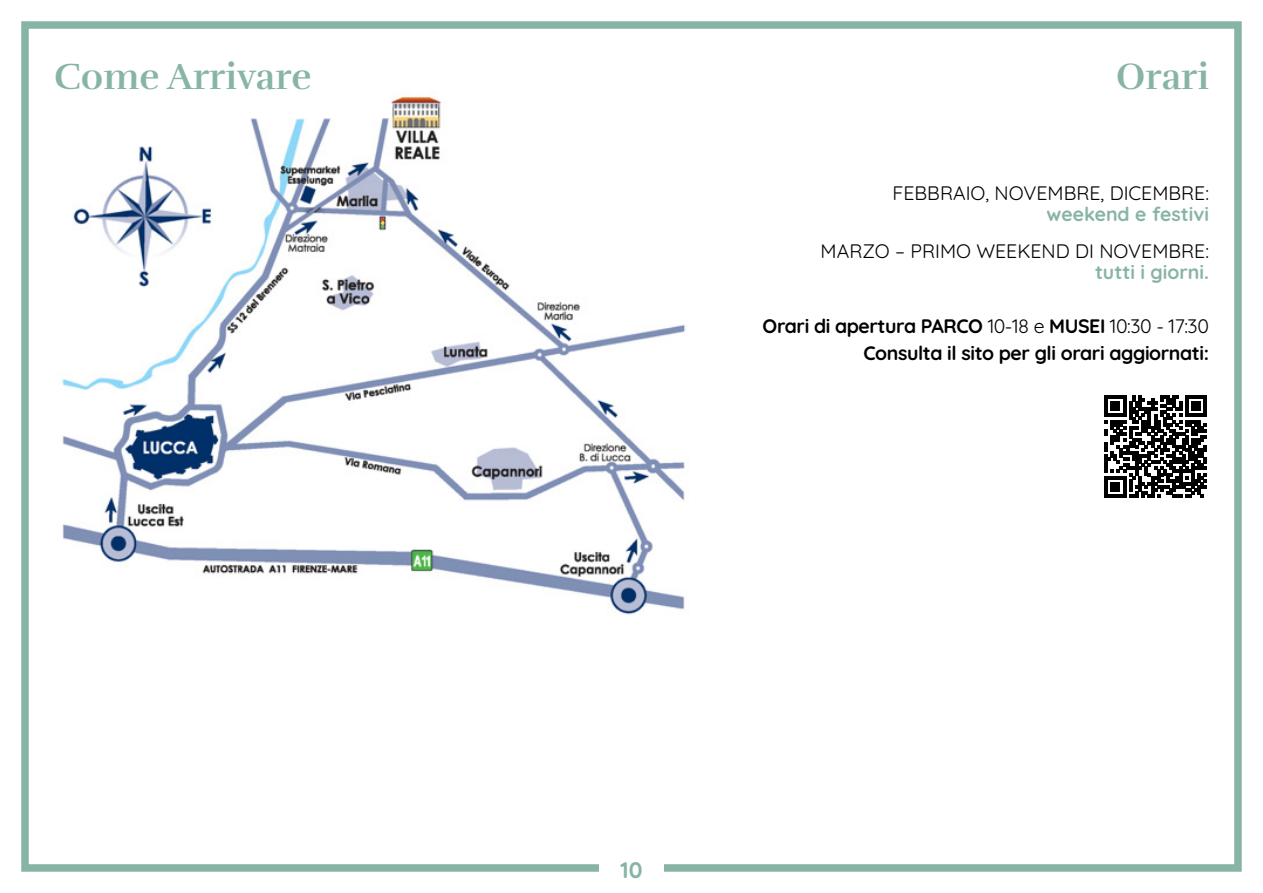
<style>
.page{position:relative;width:1263px;height:893px;background:#fff}
.page>*{position:absolute;margin:0;border:0;box-sizing:border-box;transform-origin:0 0}
.t1{font:700 37.5px "Rufina";color:#88b4a5}
.t2{font:700 22.5px "Quicksand";color:#88b4a5}
.t3{font:700 19.5px/27px "Quicksand";letter-spacing:-.02em;color:#000;text-align:right}
.t4{font:19.5px "Quicksand";color:#000}
.t5{font:700 19.5px "Quicksand";color:#88b4a5}
.s1{font-weight:400}
</style>
<div class="page">
<div style="left:21px;top:21px;width:1221px;height:851px;border:8px solid #88b4a5"></div>
<div style="left:599px;top:846px;width:65px;height:42px;background:#fff"></div>
<img style="left:62px;top:96px;width:624px;height:519px">
<svg style="left:1104px;top:395px;width:103px;height:103px"></svg>
<h1 class="t1" style="left:54px;top:54px;width:259px">Come Arrivare</h1>
<h1 class="t1" style="left:1116px;top:54px;width:94px">Orari</h1>
<p class="t4" style="left:892px;top:178px;width:318px">FEBBRAIO, NOVEMBRE, DICEMBRE:</p>
<p class="t5" style="left:1046px;top:199px;width:164px">weekend e festivi</p>
<p class="t4" style="left:821px;top:236px;width:390px">MARZO – PRIMO WEEKEND DI NOVEMBRE:</p>
<p class="t5" style="left:1095px;top:257px;width:115px">tutti i giorni.</p>
<p class="t3" style="left:763px;top:311px;width:448px">Orari di apertura PARCO <span class="s1">10-18 e</span> MUSEI <span class="s1">10:30 - 17:30<br></span>Consulta il sito per gli orari aggiornati:</p>
<p class="t2" style="left:620px;top:853px;width:24px">10</p>
</div>
